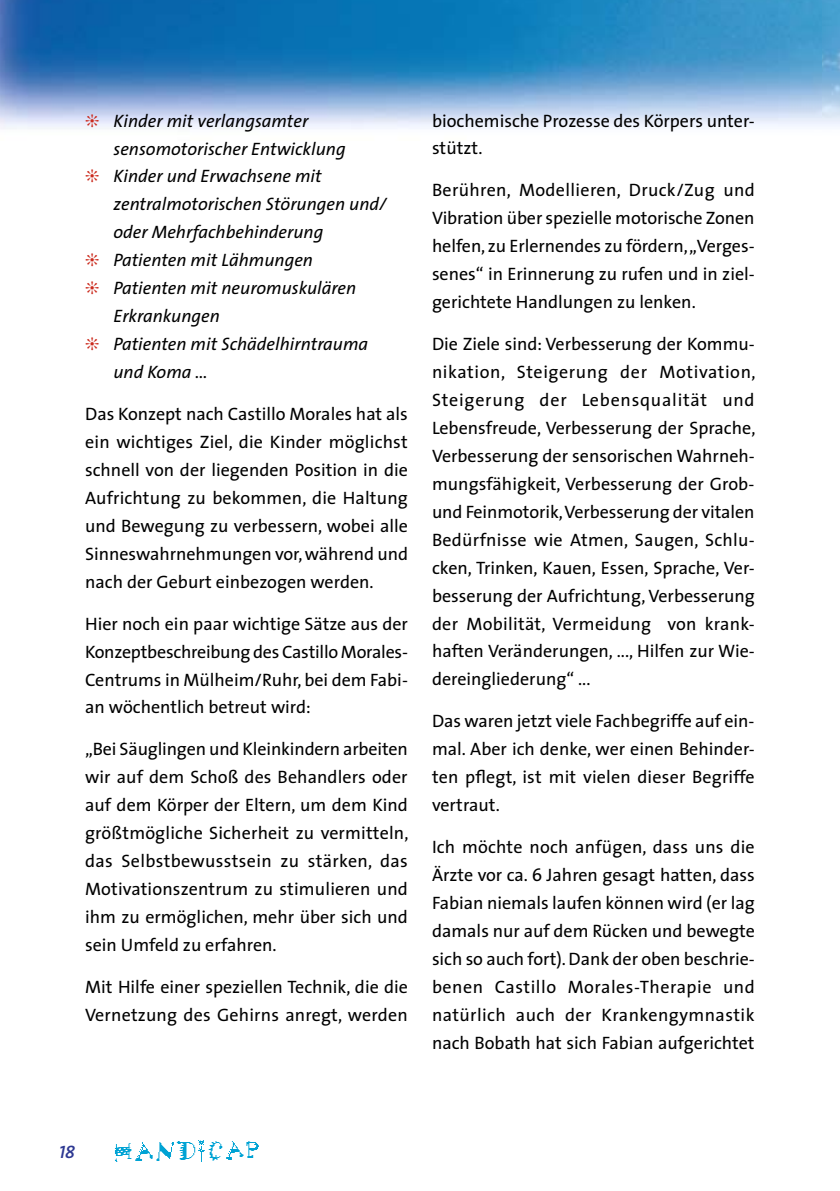
<style>
.page{position:relative;width:840px;height:1191px;background:#fff}
.page>*{position:absolute;margin:0;border:0;box-sizing:border-box;transform-origin:0 0}
.t1{font:18px/28px "The Sans";color:#000;text-align:justify}
.t2{font:italic 18px "The Sans";color:#000}
.t3{font:italic 18px "The Sans Semi Bold Caps";color:#2d3892}
.s1{color:#cb2a1d}
</style>
<div class="page">
<img style="left:115px;top:1140px;width:143px;height:21px">
<img style="left:0;top:0;width:822px;height:129px">
<img style="left:822px;top:0;width:17px;height:127px">
<p class="t2" style="left:85px;top:105px;width:224px"><span class="s1">❊</span> Kinder mit verlangsamter</p>
<p class="t2" style="left:113px;top:133px;width:233px">sensomotorischer Entwicklung</p>
<p class="t2" style="left:85px;top:161px;width:238px"><span class="s1">❊</span> Kinder und Erwachsene mit</p>
<p class="t2" style="left:113px;top:189px;width:274px">zentralmotorischen Störungen und/</p>
<p class="t2" style="left:113px;top:217px;width:211px">oder Mehrfachbehinderung</p>
<p class="t2" style="left:85px;top:245px;width:229px"><span class="s1">❊</span> Patienten mit Lähmungen</p>
<p class="t2" style="left:85px;top:273px;width:272px"><span class="s1">❊</span> Patienten mit neuromuskulären</p>
<p class="t2" style="left:113px;top:301px;width:108px">Erkrankungen</p>
<p class="t2" style="left:85px;top:329px;width:284px"><span class="s1">❊</span> Patienten mit Schädelhirntrauma</p>
<p class="t2" style="left:113px;top:357px;width:95px">und Koma ...</p>
<p class="t1" style="left:85px;top:399px;width:324px">Das Konzept nach Castillo Morales hat als ein wichtiges Ziel, die Kinder möglichst schnell von der liegenden Position in die Aufrichtung zu bekommen, die Haltung und Bewegung zu verbessern, wobei alle Sinneswahrnehmungen vor, während und nach der Geburt einbezogen werden.</p>
<p class="t1" style="left:85px;top:609px;width:324px">Hier noch ein paar wichtige Sätze aus der Konzeptbeschreibung des Castillo Morales-Centrums in Mülheim/Ruhr, bei dem Fabi&shy;an wöchentlich betreut wird:</p>
<p class="t1" style="left:85px;top:734px;width:325px">„Bei Säuglingen und Kleinkindern arbeiten wir auf dem Schoß des Behandlers oder auf dem Körper der Eltern, um dem Kind größtmögliche Sicherheit zu vermitteln, das Selbstbewusstsein zu stärken, das Motivationszentrum zu stimulieren und ihm zu ermöglichen, mehr über sich und sein Umfeld zu erfahren.</p>
<p class="t1" style="left:85px;top:972px;width:324px">Mit Hilfe einer speziellen Technik, die die<br>Vernetzung des Gehirns anregt, werden</p>
<p class="t1" style="left:432px;top:106px;width:324px">biochemische Prozesse des Körpers unter&shy;stützt.</p>
<p class="t1" style="left:432px;top:176px;width:324px">Berühren, Modellieren, Druck/Zug und Vibration über spezielle motorische Zonen helfen, zu Erlernendes zu fördern, „Verges&shy;senes“ in Erinnerung zu rufen und in ziel&shy;gerichtete Handlungen zu lenken.</p>
<p class="t1" style="left:432px;top:329px;width:325px">Die Ziele sind: Verbesserung der Kommu&shy;nikation, Steigerung der Motivation, Steigerung der Lebensqualität und Lebensfreude, Verbesserung der Sprache, Verbesserung der sensorischen Wahrneh&shy;mungsfähigkeit, Verbesserung der Grob&shy;und Feinmotorik, Verbesserung der vitalen Bedürfnisse wie Atmen, Saugen, Schlu&shy;cken, Trinken, Kauen, Essen, Sprache, Ver&shy;besserung der Aufrichtung, Verbesserung der Mobilität, Vermeidung von krank&shy;haften Veränderungen, ..., Hilfen zur Wie&shy;dereingliederung“ ...</p>
<p class="t1" style="left:432px;top:706px;width:324px">Das waren jetzt viele Fachbegriffe auf ein&shy;mal. Aber ich denke, wer einen Behinder&shy;ten pflegt, ist mit vielen dieser Begriffe vertraut.</p>
<p class="t1" style="left:432px;top:832px;width:324px">Ich möchte noch anfügen, dass uns die Ärzte vor ca. 6 Jahren gesagt hatten, dass Fabian niemals laufen können wird (er lag damals nur auf dem Rücken und bewegte sich so auch fort). Dank der oben beschrie&shy;benen Castillo Morales-Therapie und natürlich auch der Krankengymnastik nach Bobath hat sich Fabian aufgerichtet</p>
<p class="t3" style="left:59px;top:1137px;width:18px">18</p>
</div>
